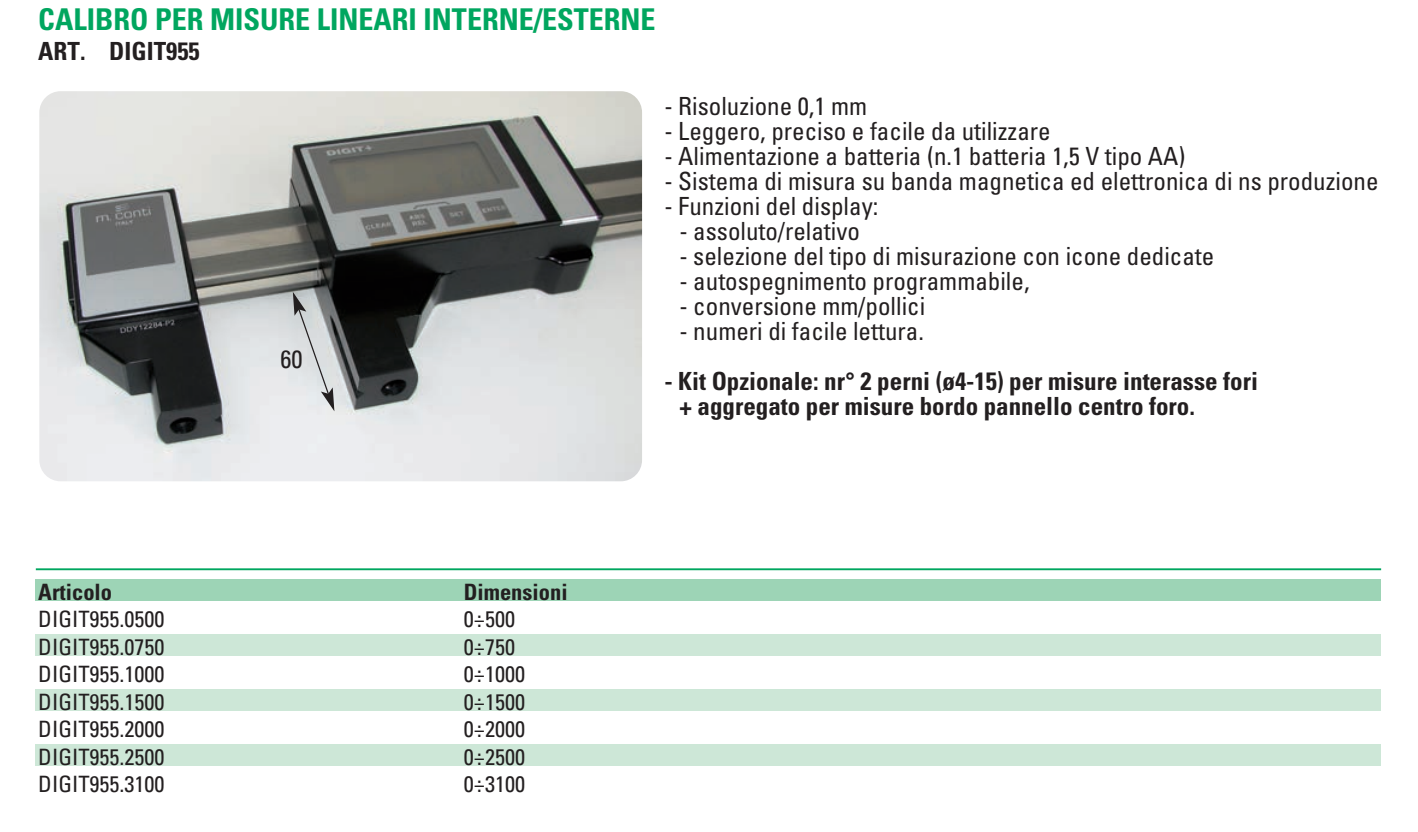
<style>
.page{position:relative;width:1418px;height:832px;background:#fff}
.page>*{position:absolute;margin:0;border:0;box-sizing:border-box;transform-origin:0 0}
.t1{font:700 condensed 30px "Univers";color:#00a65f}
.t2{font:condensed 25px "Univers";color:#231f20}
.t3{font:700 condensed 25px/25px "Univers";color:#231f20}
.t4{font:condensed 22.5px "Univers";color:#231f20}
.t5{font:700 condensed 22.5px "Univers";color:#231f20}
</style>
<div class="page">
<hr style="left:36px;top:568px;width:1344px;height:2px;background:#00a65f">
<img style="left:39px;top:91px;width:603px;height:390px;border-radius:21px">
<div style="left:36px;top:579px;width:1344px;height:21px;background:#9dd4b6"></div>
<div style="left:36px;top:634px;width:1344px;height:21px;background:#cde7d7"></div>
<div style="left:36px;top:689px;width:1344px;height:21px;background:#cde7d7"></div>
<div style="left:36px;top:744px;width:1344px;height:21px;background:#cde7d7"></div>
<svg style="left:293px;top:292px;width:41px;height:119px;background:#c2c5c6"></svg>
<p class="t1" style="left:38px;top:8px;width:618px">CALIBRO PER MISURE LINEARI INTERNE/ESTERNE</p>
<p class="t3" style="left:38px;top:41px;width:163px">ART. DIGIT955</p>
<p class="t2" style="left:280px;top:350px;width:24px">60</p>
<p class="t2" style="left:664px;top:97px;width:204px">- Risoluzione 0,1 mm</p>
<p class="t2" style="left:664px;top:122px;width:388px">- Leggero, preciso e facile da utilizzare</p>
<p class="t2" style="left:664px;top:147px;width:522px">- Alimentazione a batteria (n.1 batteria 1,5 V tipo AA)</p>
<p class="t2" style="left:664px;top:172px;width:715px">- Sistema di misura su banda magnetica ed elettronica di ns produzione</p>
<p class="t2" style="left:664px;top:197px;width:215px">- Funzioni del display:</p>
<p class="t2" style="left:679px;top:222px;width:182px">- assoluto/relativo</p>
<p class="t2" style="left:679px;top:247px;width:536px">- selezione del tipo di misurazione con icone dedicate</p>
<p class="t2" style="left:679px;top:272px;width:351px">- autospegnimento programmabile,</p>
<p class="t2" style="left:679px;top:297px;width:247px">- conversione mm/pollici</p>
<p class="t2" style="left:679px;top:322px;width:246px">- numeri di facile lettura.</p>
<p class="t3" style="left:679px;top:371px;width:580px;text-indent:-15px">- Kit Opzionale: nr° 2 perni (ø4-15) per misure interasse fori + aggregato per misure bordo pannello centro foro.</p>
<p class="t5" style="left:38px;top:583px;width:75px">Articolo</p>
<p class="t5" style="left:464px;top:583px;width:105px">Dimensioni</p>
<p class="t4" style="left:38px;top:611px;width:128px">DIGIT955.0500</p>
<p class="t4" style="left:464px;top:611px;width:53px">0÷500</p>
<p class="t4" style="left:38px;top:638px;width:128px">DIGIT955.0750</p>
<p class="t4" style="left:464px;top:638px;width:53px">0÷750</p>
<p class="t4" style="left:38px;top:666px;width:128px">DIGIT955.1000</p>
<p class="t4" style="left:464px;top:666px;width:63px">0÷1000</p>
<p class="t4" style="left:38px;top:693px;width:128px">DIGIT955.1500</p>
<p class="t4" style="left:464px;top:693px;width:63px">0÷1500</p>
<p class="t4" style="left:38px;top:720px;width:128px">DIGIT955.2000</p>
<p class="t4" style="left:464px;top:720px;width:63px">0÷2000</p>
<p class="t4" style="left:38px;top:748px;width:128px">DIGIT955.2500</p>
<p class="t4" style="left:464px;top:748px;width:63px">0÷2500</p>
<p class="t4" style="left:38px;top:775px;width:128px">DIGIT955.3100</p>
<p class="t4" style="left:464px;top:775px;width:63px">0÷3100</p>
</div>
